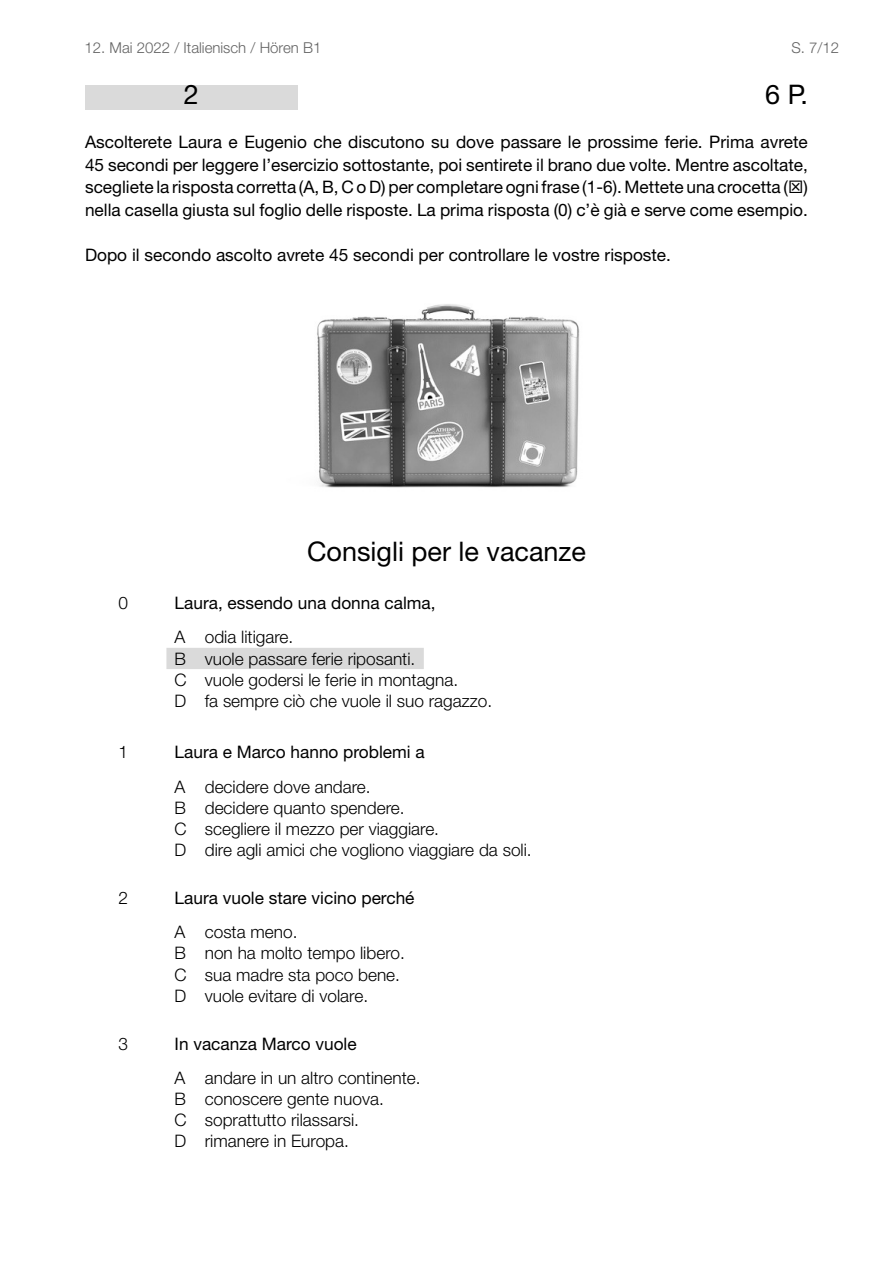
<style>
.page{position:relative;width:893px;height:1263px;background:#fff}
.page>*{position:absolute;margin:0;border:0;box-sizing:border-box;transform-origin:0 0}
.t1{font:27px "Helvetica Neue LT Pro";color:#000}
.t2{font:17.25px/22.5px "Helvetica Neue LT Pro";color:#000;text-align:justify}
.t3{font:300 17.25px/21.3px "Helvetica Neue LT Pro";color:#000}
.t4{font:300 15px "Helvetica Neue LT Std";color:#636363}
</style>
<div class="page">
<div style="left:85px;top:85px;width:213px;height:24px;background:#dadada"></div>
<img style="left:317px;top:304px;width:263px;height:184px">
<div style="left:166px;top:648px;width:258px;height:21px;background:#dadada"></div>
<p class="t4" style="left:85px;top:39px;width:238px">12. Mai 2022 / Italienisch / Hören B1</p>
<p class="t4" style="left:791px;top:39px;width:49px">S. 7/12</p>
<h1 class="t1" style="left:184px;top:78px;width:17px">2</h1>
<h1 class="t1" style="left:765px;top:78px;width:44px">6 P.</h1>
<p class="t2" style="left:85px;top:130px;width:724px">Ascolterete Laura e Eugenio che discutono su dove passare le prossime ferie. Prima avrete 45 secondi per leggere l’esercizio sottostante, poi sentirete il brano due volte. Mentre ascoltate, scegliete la risposta corretta (A, B, C o D) per completare ogni frase (1-6). Mettete una crocetta ( ) nella casella giusta sul foglio delle risposte. La prima risposta (0) c’è già e serve come esempio.</p>
<p class="t2" style="left:85px;top:243px;width:587px">Dopo il secondo ascolto avrete 45 secondi per controllare le vostre risposte.</p>
<h1 class="t1" style="left:307px;top:535px;width:280px">Consigli per le vacanze</h1>
<p class="t3" style="left:119px;top:592px;width:11px">0</p>
<p class="t2" style="left:175px;top:591px;width:263px">Laura, essendo una donna calma,</p>
<p class="t3" style="left:175px;top:626px;width:319px">A odia litigare.<br>B vuole passare ferie riposanti.<br>C vuole godersi le ferie in montagna.<br>D fa sempre ciò che vuole il suo ragazzo.</p>
<p class="t3" style="left:119px;top:741px;width:11px">1</p>
<p class="t2" style="left:175px;top:741px;width:252px">Laura e Marco hanno problemi a</p>
<p class="t3" style="left:175px;top:775px;width:359px">A decidere dove andare.<br>B decidere quanto spendere.<br>C scegliere il mezzo per viaggiare.<br>D dire agli amici che vogliono viaggiare da soli.</p>
<p class="t3" style="left:119px;top:887px;width:11px">2</p>
<p class="t2" style="left:175px;top:886px;width:241px">Laura vuole stare vicino perché</p>
<p class="t3" style="left:175px;top:921px;width:232px">A costa meno.<br>B non ha molto tempo libero.<br>C sua madre sta poco bene.<br>D vuole evitare di volare.</p>
<p class="t3" style="left:119px;top:1032px;width:11px">3</p>
<p class="t2" style="left:175px;top:1032px;width:184px">In vacanza Marco vuole</p>
<p class="t3" style="left:175px;top:1066px;width:247px">A andare in un altro continente.<br>B conoscere gente nuova.<br>C soprattutto rilassarsi.<br>D rimanere in Europa.</p>
</div>
